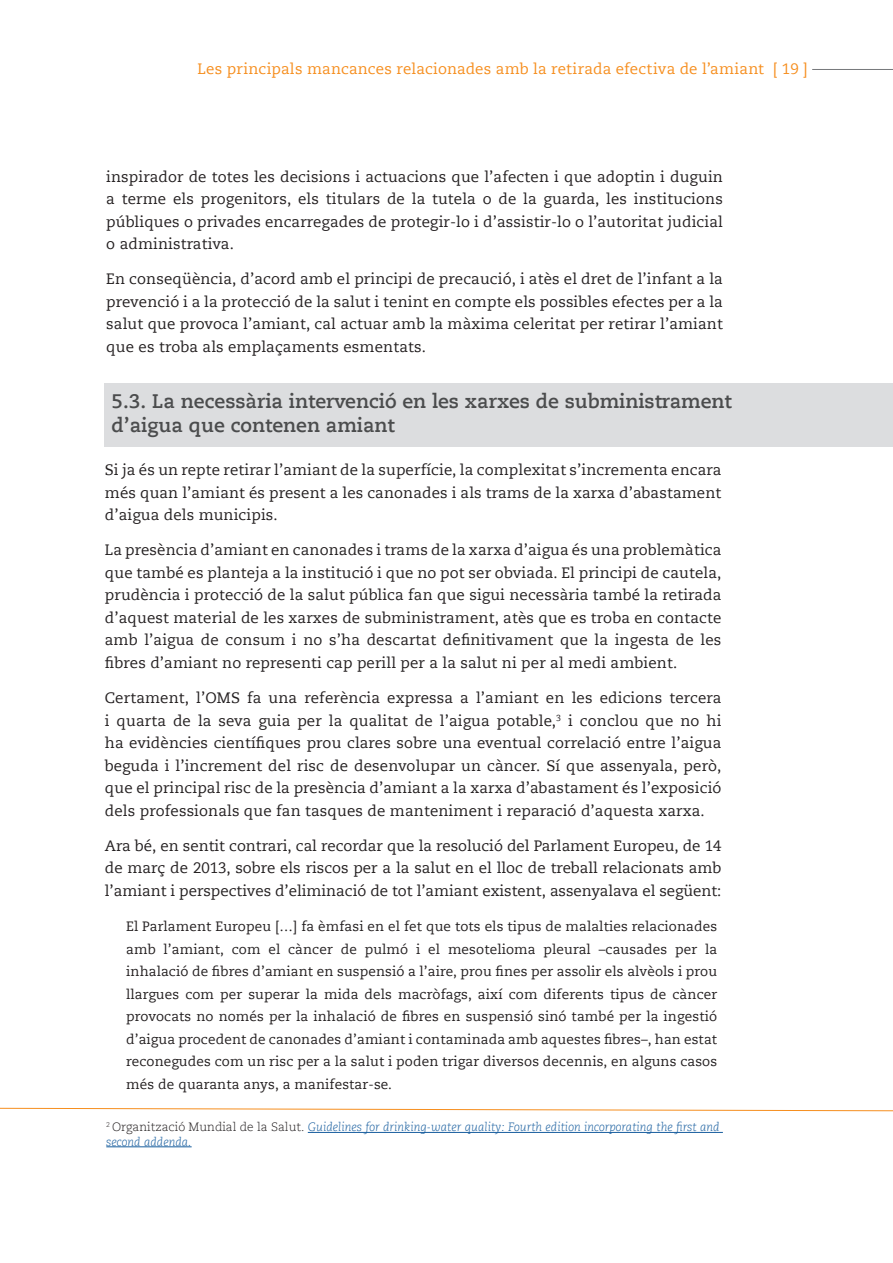
<style>
.page{position:relative;width:893px;height:1263px;background:#fff}
.page>*{position:absolute;margin:0;border:0;box-sizing:border-box;transform-origin:0 0}
.t1{font:700 19.5px/23.4px "Caecilia LT";color:#4b4c4d}
.t2{font:15px/22.5px "Caecilia LT";letter-spacing:.01em;color:#231f20;text-align:justify}
.t3{font:15px "Caecilia LT";letter-spacing:.015em;color:#f68e1e}
.t4{font:13.5px/22.5px "Caecilia LT";letter-spacing:.01em;color:#231f20;text-align:justify}
.t5{font:italic 300 12px/14.4px "Caecilia LT";color:#175d9e}
.s1{font-style:normal;color:#231f20}
</style>
<div class="page">
<hr style="left:812px;top:69px;width:81px;height:1px;background:#76787b">
<div style="left:105px;top:383px;width:788px;height:63px;background:#dcdddf"></div>
<hr style="left:308px;top:1132px;width:415px;height:1px;background:#175d9e">
<hr style="left:106px;top:1146px;width:86px;height:1px;background:#175d9e">
<svg style="left:0;top:1107px;width:893px;height:4px"></svg>
<p class="t3" style="left:198px;top:60px;width:612px">Les principals mancances relacionades amb la retirada efectiva de l’amiant [ 19 ]</p>
<p class="t2" style="left:106px;top:165px;width:618px">inspirador de totes les decisions i actuacions que l’afecten i que adoptin i duguin a terme els progenitors, els titulars de la tutela o de la guarda, les institucions públiques o privades encarregades de protegir-lo i d’assistir-lo o l’autoritat judicial o administrativa.</p>
<p class="t2" style="left:106px;top:268px;width:618px">En conseqüència, d’acord amb el principi de precaució, i atès el dret de l’infant a la prevenció i a la protecció de la salut i tenint en compte els possibles efectes per a la salut que provoca l’amiant, cal actuar amb la màxima celeritat per retirar l’amiant que es troba als emplaçaments esmentats.</p>
<p class="t1" style="left:112px;top:390px;width:622px">5.3. La necessària intervenció en les xarxes de subministrament d’aigua que contenen amiant</p>
<p class="t2" style="left:105px;top:459px;width:618px">Si ja és un repte retirar l’amiant de la superfície, la complexitat s’incrementa encara més quan l’amiant és present a les canonades i als trams de la xarxa d’abastament d’aigua dels municipis.</p>
<p class="t2" style="left:105px;top:539px;width:618px">La presència d’amiant en canonades i trams de la xarxa d’aigua és una problemàtica que també es planteja a la institució i que no pot ser obviada. El principi de cautela, prudència i protecció de la salut pública fan que sigui necessària també la retirada d’aquest material de les xarxes de subministrament, atès que es troba en contacte amb l’aigua de consum i no s’ha descartat definitivament que la ingesta de les fibres d’amiant no representi cap perill per a la salut ni per al medi ambient.</p>
<p class="t2" style="left:105px;top:687px;width:618px">Certament, l’OMS fa una referència expressa a l’amiant en les edicions tercera i quarta de la seva guia per la qualitat de l’aigua potable,<sup>3</sup> i conclou que no hi ha evidències científiques prou clares sobre una eventual correlació entre l’aigua beguda i l’increment del risc de desenvolupar un càncer. Sí que assenyala, però, que el principal risc de la presència d’amiant a la xarxa d’abastament és l’exposició dels professionals que fan tasques de manteniment i reparació d’aquesta xarxa.</p>
<p class="t2" style="left:105px;top:835px;width:618px">Ara bé, en sentit contrari, cal recordar que la resolució del Parlament Europeu, de 14 de març de 2013, sobre els riscos per a la salut en el lloc de treball relacionats amb l’amiant i perspectives d’eliminació de tot l’amiant existent, assenyalava el següent:</p>
<p class="t4" style="left:126px;top:915px;width:592px">El Parlament Europeu […] fa èmfasi en el fet que tots els tipus de malalties relacionades amb l’amiant, com el càncer de pulmó i el mesotelioma pleural –causades per la inhalació de fibres d’amiant en suspensió a l’aire, prou fines per assolir els alvèols i prou llargues com per superar la mida dels macròfags, així com diferents tipus de càncer provocats no només per la inhalació de fibres en suspensió sinó també per la ingestió d’aigua procedent de canonades d’amiant i contaminada amb aquestes fibres–, han estat reconegudes com un risc per a la salut i poden trigar diversos decennis, en alguns casos més de quaranta anys, a manifestar-se.</p>
<p class="t5" style="left:106px;top:1120px;width:615px"><sup>2</sup> <span class="s1">Organització Mundial de la Salut.</span> Guidelines for drinking-water quality: Fourth edition incorporating the first and second addenda.</p>
</div>
